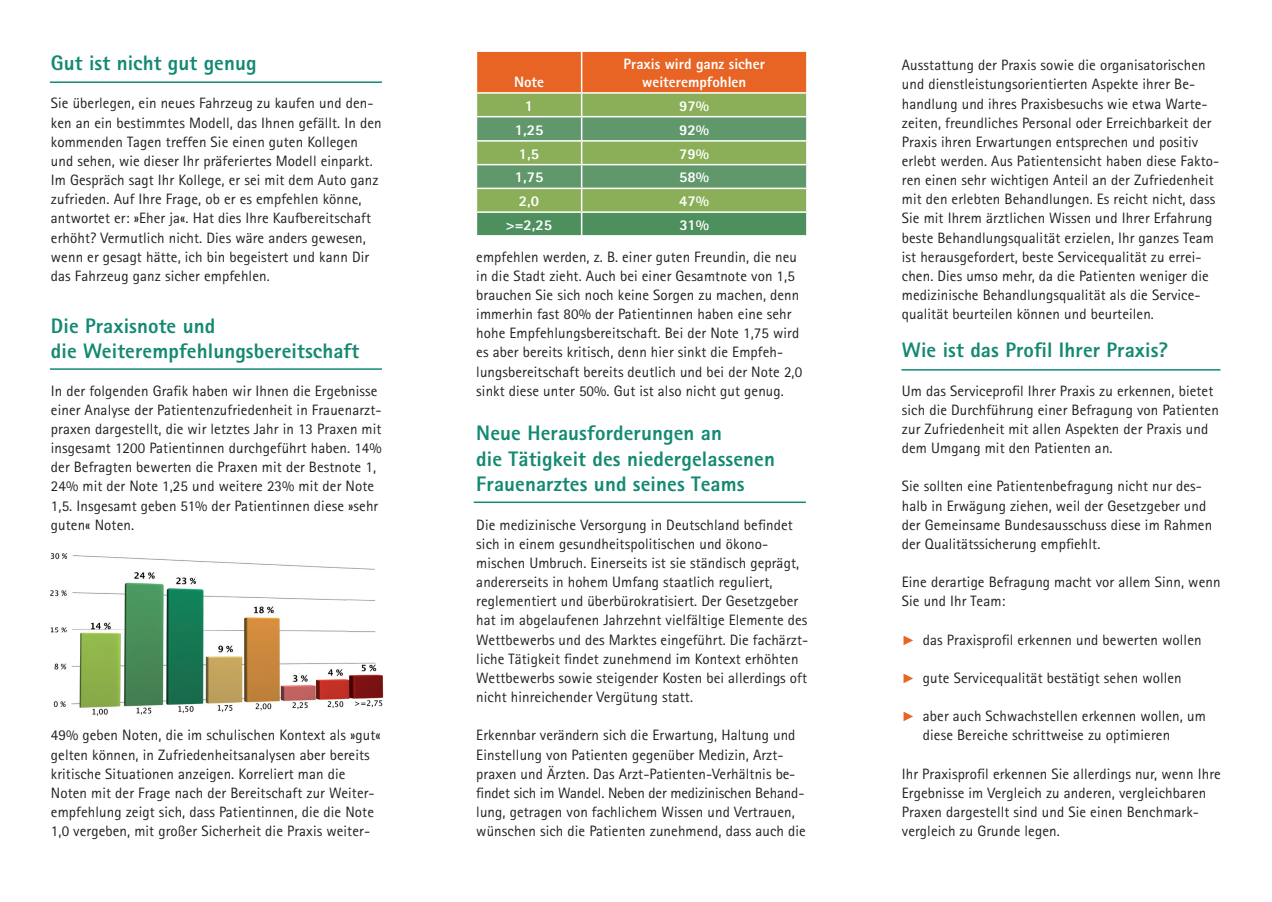
<style>
.page{position:relative;width:1272px;height:902px;background:#fff}
.page>*{position:absolute;margin:0;border:0;box-sizing:border-box;transform-origin:0 0}
.t1{font:800 21px/25.5px "Rotis Sans Serif";letter-spacing:.005em;color:#138972}
.t2{font:15px/19.2px "Rotis Sans Serif";letter-spacing:.005em;color:#231f20}
.t3{font:800 15px/18px "Rotis Sans Serif";color:#fff;text-align:center}
.s1{font-family:"Arial";font-size:13.5px;color:#e86424}
</style>
<div class="page">
<hr style="left:474px;top:501px;width:331px;height:2px;background:#138972">
<hr style="left:50px;top:368px;width:332px;height:2px;background:#138972">
<hr style="left:50px;top:81px;width:332px;height:2px;background:#138972">
<hr style="left:901px;top:369px;width:319px;height:1px;background:#138972">
<svg style="left:476px;top:52px;width:331px;height:183px;background:#92995a"></svg>
<hr style="left:475px;top:52px;width:2px;height:40px;background:#fff">
<hr style="left:581px;top:52px;width:1px;height:40px;background:#fff">
<hr style="left:806px;top:52px;width:1px;height:40px;background:#fff">
<hr style="left:475px;top:92px;width:106px;height:2px;background:#fff">
<hr style="left:581px;top:92px;width:226px;height:2px;background:#fff">
<img style="left:50px;top:553px;width:334px;height:163px">
<h1 class="t1" style="left:51px;top:50px;width:207px">Gut ist nicht gut genug</h1>
<p class="t2" style="left:51px;top:94px;width:332px">Sie überlegen, ein neues Fahrzeug zu kaufen und den&shy;ken an ein bestimmtes Modell, das Ihnen gefällt. In den kommenden Tagen treffen Sie einen guten Kollegen und sehen, wie dieser Ihr präferiertes Modell einparkt.<br>Im Gespräch sagt Ihr Kollege, er sei mit dem Auto ganz zufrieden. Auf Ihre Frage, ob er es empfehlen könne, antwortet er: »Eher ja«. Hat dies Ihre Kaufbereitschaft erhöht? Vermutlich nicht. Dies wäre anders gewesen, wenn er gesagt hätte, ich bin begeistert und kann Dir das Fahrzeug ganz sicher empfehlen.</p>
<h1 class="t1" style="left:51px;top:313px;width:310px">Die Praxisnote und<br>die Weiterempfehlungsbereitschaft</h1>
<p class="t2" style="left:51px;top:381px;width:332px">In der folgenden Grafik haben wir Ihnen die Ergebnisse einer Analyse der Patientenzufriedenheit in Frauenarzt&shy;praxen dargestellt, die wir letztes Jahr in 13 Praxen mit insgesamt 1200 Patientinnen durchgeführt haben. 14% der Befragten bewerten die Praxen mit der Bestnote 1, 24% mit der Note 1,25 und weitere 23% mit der Note 1,5. Insgesamt geben 51% der Patientinnen diese »sehr guten« Noten.</p>
<p class="t2" style="left:51px;top:725px;width:331px">49% geben Noten, die im schulischen Kontext als »gut« gelten können, in Zufriedenheitsanalysen aber bereits kritische Situationen anzeigen. Korreliert man die Noten mit der Frage nach der Bereitschaft zur Weiter&shy;empfehlung zeigt sich, dass Patientinnen, die die Note 1,0 vergeben, mit großer Sicherheit die Praxis weiter-</p>
<p class="t3" style="left:514px;top:73px;width:31px">Note</p>
<p class="t3" style="left:623px;top:55px;width:143px">Praxis wird ganz sicher weiterempfohlen</p>
<p class="t3" style="left:525px;top:96px;width:10px">1</p>
<p class="t3" style="left:679px;top:96px;width:32px">97%</p>
<p class="t3" style="left:514px;top:120px;width:30px">1,25</p>
<p class="t3" style="left:679px;top:120px;width:32px">92%</p>
<p class="t3" style="left:519px;top:144px;width:22px">1,5</p>
<p class="t3" style="left:679px;top:144px;width:32px">79%</p>
<p class="t3" style="left:514px;top:168px;width:30px">1,75</p>
<p class="t3" style="left:679px;top:168px;width:32px">58%</p>
<p class="t3" style="left:519px;top:192px;width:22px">2,0</p>
<p class="t3" style="left:679px;top:192px;width:32px">47%</p>
<p class="t3" style="left:506px;top:215px;width:48px">&gt;=2,25</p>
<p class="t3" style="left:679px;top:215px;width:31px">31%</p>
<p class="t2" style="left:476px;top:247px;width:327px">empfehlen werden, z. B. einer guten Freundin, die neu in die Stadt zieht. Auch bei einer Gesamtnote von 1,5 brauchen Sie sich noch keine Sorgen zu machen, denn immerhin fast 80% der Patientinnen haben eine sehr hohe Empfehlungsbereitschaft. Bei der Note 1,75 wird es aber bereits kritisch, denn hier sinkt die Empfeh&shy;lungsbereitschaft bereits deutlich und bei der Note 2,0 sinkt diese unter 50%. Gut ist also nicht gut genug.</p>
<h1 class="t1" style="left:476px;top:420px;width:300px">Neue Herausforderungen an<br>die Tätigkeit des niedergelassenen<br>Frauenarztes und seines Teams</h1>
<p class="t2" style="left:476px;top:515px;width:333px">Die medizinische Versorgung in Deutschland befindet sich in einem gesundheitspolitischen und ökono&shy;mischen Umbruch. Einerseits ist sie ständisch geprägt, andererseits in hohem Umfang staatlich reguliert, reglementiert und überbürokratisiert. Der Gesetzgeber hat im abgelaufenen Jahrzehnt vielfältige Elemente des Wettbewerbs und des Marktes eingeführt. Die fachärzt&shy;liche Tätigkeit findet zunehmend im Kontext erhöhten Wettbewerbs sowie steigender Kosten bei allerdings oft nicht hinreichender Vergütung statt.</p>
<p class="t2" style="left:476px;top:725px;width:331px">Erkennbar verändern sich die Erwartung, Haltung und Einstellung von Patienten gegenüber Medizin, Arzt&shy;praxen und Ärzten. Das Arzt-Patienten-Verhältnis be&shy;findet sich im Wandel. Neben der medizinischen Behand&shy;lung, getragen von fachlichem Wissen und Vertrauen, wünschen sich die Patienten zunehmend, dass auch die</p>
<p class="t2" style="left:901px;top:55px;width:319px">Ausstattung der Praxis sowie die organisatorischen und dienstleistungsorientierten Aspekte ihrer Be&shy;handlung und ihres Praxisbesuchs wie etwa Warte&shy;zeiten, freundliches Personal oder Erreichbarkeit der Praxis ihren Erwartungen entsprechen und positiv erlebt werden. Aus Patientensicht haben diese Fakto&shy;ren einen sehr wichtigen Anteil an der Zufriedenheit mit den erlebten Behandlungen. Es reicht nicht, dass Sie mit Ihrem ärztlichen Wissen und Ihrer Erfahrung beste Behandlungsqualität erzielen, Ihr ganzes Team ist herausgefordert, beste Servicequalität zu errei&shy;chen. Dies umso mehr, da die Patienten weniger die medizinische Behandlungsqualität als die Service&shy;qualität beurteilen können und beurteilen.</p>
<h1 class="t1" style="left:901px;top:337px;width:268px">Wie ist das Profil Ihrer Praxis?</h1>
<p class="t2" style="left:901px;top:381px;width:318px">Um das Serviceprofil Ihrer Praxis zu erkennen, bietet sich die Durchführung einer Befragung von Patienten zur Zufriedenheit mit allen Aspekten der Praxis und dem Umgang mit den Patienten an.</p>
<p class="t2" style="left:901px;top:476px;width:312px">Sie sollten eine Patientenbefragung nicht nur des&shy;halb in Erwägung ziehen, weil der Gesetzgeber und der Gemeinsame Bundesausschuss diese im Rahmen der Qualitätssicherung empfiehlt.</p>
<p class="t2" style="left:901px;top:572px;width:320px">Eine derartige Befragung macht vor allem Sinn, wenn<br>Sie und Ihr Team:</p>
<p class="t2" style="left:901px;top:629px;width:301px"><span class="s1">►</span> das Praxisprofil erkennen und bewerten wollen</p>
<p class="t2" style="left:901px;top:668px;width:281px"><span class="s1">►</span> gute Servicequalität bestätigt sehen wollen</p>
<p class="t2" style="left:922px;top:706px;width:284px;text-indent:-21px"><span class="s1">►</span> aber auch Schwachstellen erkennen wollen, um diese Bereiche schrittweise zu optimieren</p>
<p class="t2" style="left:901px;top:763px;width:320px">Ihr Praxisprofil erkennen Sie allerdings nur, wenn Ihre Ergebnisse im Vergleich zu anderen, vergleichbaren Praxen dargestellt sind und Sie einen Benchmark&shy;vergleich zu Grunde legen.</p>
</div>
